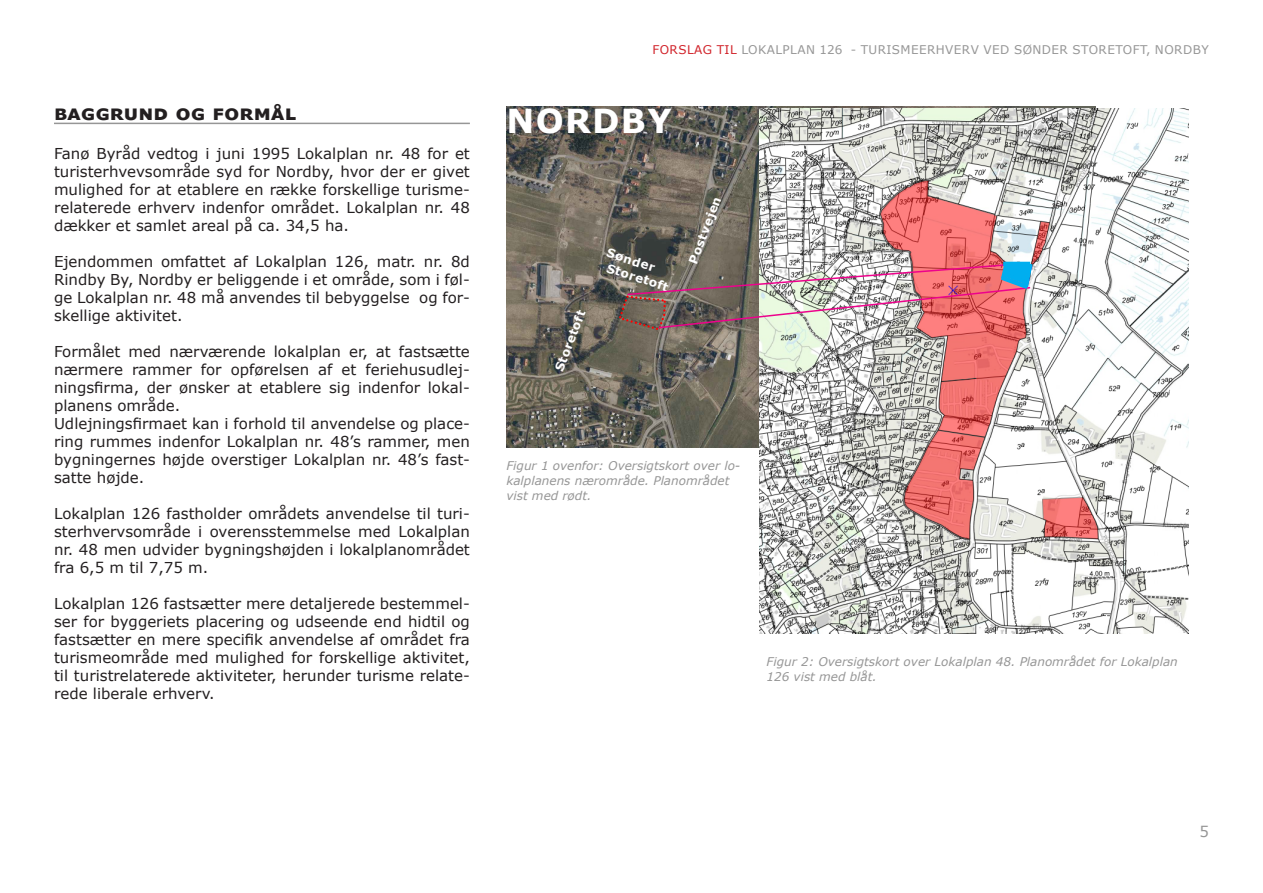
<style>
.page{position:relative;width:1263px;height:893px;background:#fff}
.page>*{position:absolute;margin:0;border:0;box-sizing:border-box;transform-origin:0 0}
.Afsnitsformat_1{font:700 33px "Verdana";letter-spacing:.04em;color:#fff}
.Overskrift_til_indho{font:700 21px "Verdana";color:#231f20}
.Afsnitsformat_1-2{font:15px/18px "Verdana";color:#231f20;text-align:justify}
.t1{font:15px "Verdana";color:#969696}
.Forklaring{font:italic 12px/15px "Verdana";color:#969696}
.t2{font:12px "Verdana";letter-spacing:.035em;color:#969696}
.Afsnitsformat_1-3{font:700 12px "Verdana";color:#fff}
.s1{color:#d1232a}
</style>
<div class="page">
<img style="left:506px;top:107px;width:589px;height:341px">
<img style="left:759px;top:108px;width:429px;height:525px">
<hr style="left:54px;top:123px;width:416px;height:1px;background:#969696">
<svg style="left:619px;top:259px;width:416px;height:71px"></svg>
<p class="Overskrift_til_indho" style="left:54px;top:97px;width:244px">Baggrund og formål</p>
<p class="Afsnitsformat_1-2" style="left:54px;top:145px;width:417px">Fanø Byråd vedtog i juni 1995 Lokalplan nr. 48 for et turisterhvevsområde syd for Nordby, hvor der er givet mulighed for at etablere en række forskellige turisme&shy;relaterede erhverv indenfor området. Lokalplan nr. 48 dækker et samlet areal på ca. 34,5 ha.</p>
<p class="Afsnitsformat_1-2" style="left:54px;top:253px;width:417px">Ejendommen omfattet af Lokalplan 126, matr. nr. 8d Rindby By, Nordby er beliggende i et område, som i føl&shy;ge Lokalplan nr. 48 må anvendes til bebyggelse og for&shy;skellige aktivitet.</p>
<p class="Afsnitsformat_1-2" style="left:54px;top:343px;width:417px">Formålet med nærværende lokalplan er, at fastsætte nærmere rammer for opførelsen af et feriehusudlej&shy;ningsfirma, der ønsker at etablere sig indenfor lokal&shy;planens område.</p>
<p class="Afsnitsformat_1-2" style="left:54px;top:415px;width:417px">Udlejningsfirmaet kan i forhold til anvendelse og place&shy;ring rummes indenfor Lokalplan nr. 48’s rammer, men bygningernes højde overstiger Lokalplan nr. 48’s fast&shy;satte højde.</p>
<p class="Afsnitsformat_1-2" style="left:54px;top:505px;width:417px">Lokalplan 126 fastholder områdets anvendelse til turi&shy;sterhvervsområde i overensstemmelse med Lokalplan nr. 48 men udvider bygningshøjden i lokalplanområdet fra 6,5 m til 7,75 m.</p>
<p class="Afsnitsformat_1-2" style="left:54px;top:595px;width:417px">Lokalplan 126 fastsætter mere detaljerede bestemmel&shy;ser for byggeriets placering og udseende end hidtil og fastsætter en mere specifik anvendelse af området fra turismeområde med mulighed for forskellige aktivitet, til turistrelaterede aktiviteter, herunder turisme relate&shy;rede liberale erhverv.</p>
<p class="t2" style="left:652px;top:41px;width:558px"><span class="s1">FORSLAG TIL</span> LOKALPLAN 126 - TURISMEERHVERV VED SØNDER STORETOFT, NORDBY</p>
<p class="Afsnitsformat_1" style="left:506px;top:98px;width:167px">NORDBY</p>
<p class="Afsnitsformat_1-3" style="left:551px;top:368px;width:66px;rotate:-69deg">Storetoft</p>
<p class="Afsnitsformat_1-3" style="left:610px;top:244px;width:52px;rotate:18deg">Sønder</p>
<p class="Afsnitsformat_1-3" style="left:610px;top:259px;width:66px;rotate:18deg">Storetoft</p>
<p class="Afsnitsformat_1-3" style="left:684px;top:260px;width:72px;rotate:-69deg">Postvejen</p>
<p class="Forklaring" style="left:506px;top:458px;width:235px">Figur 1 ovenfor: Oversigtskort over lo&shy;kalplanens nærområde. Planområdet vist med rødt.</p>
<p class="Forklaring" style="left:766px;top:654px;width:413px">Figur 2: Oversigtskort over Lokalplan 48. Planområdet for Lokalplan<br>126 vist med blåt.</p>
<p class="t1" style="left:1199px;top:821px;width:11px">5</p>
</div>
